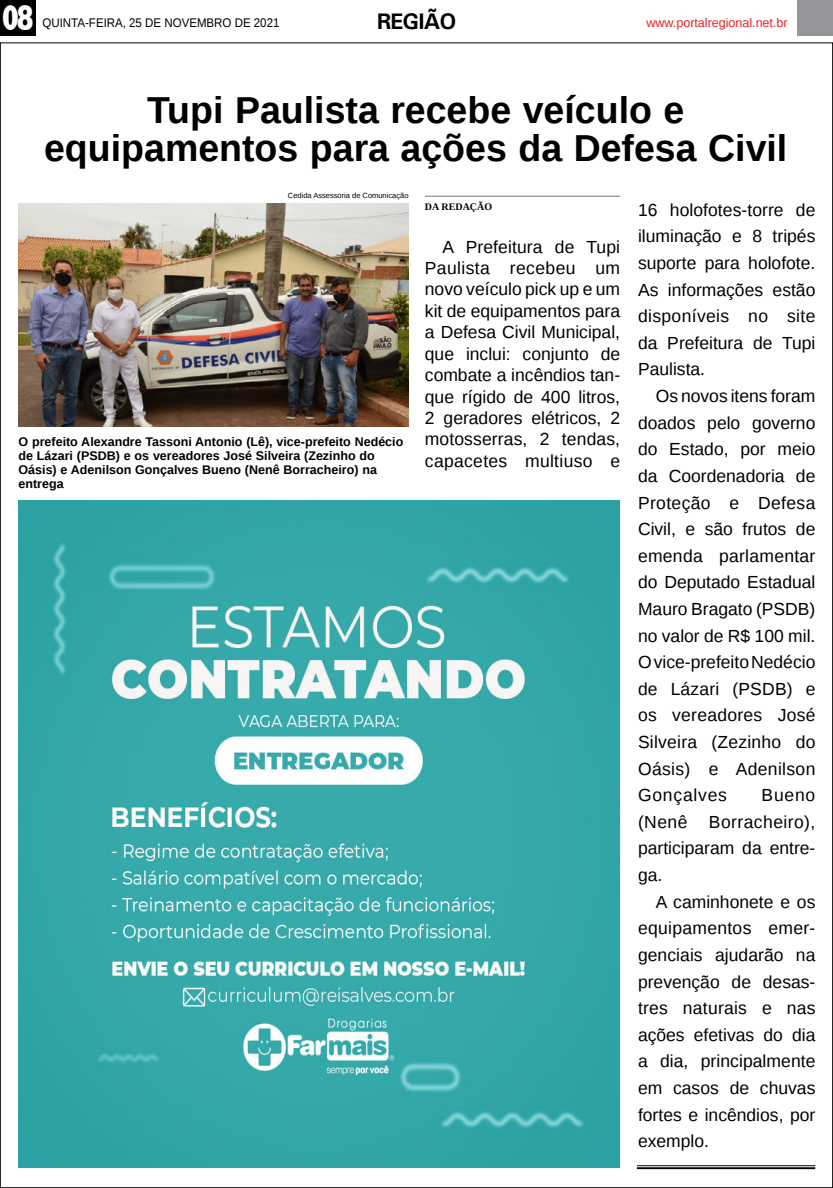
<style>
.page{position:relative;width:833px;height:1188px;background:#fff}
.page>*{position:absolute;margin:0;border:0;box-sizing:border-box;transform-origin:0 0}
.TÍTULO{font:700 37.5px "Liberation Sans";color:#000}
.t1{font:800 36.12px "Rockwell";color:#fff;scale:.7 1}
.TITULO_PG{font:700 22.5px "Univers";letter-spacing:-.04em;color:#000}
.MATÉRIA{font:17.5px/26.6px "Liberation Sans";letter-spacing:.005em;color:#000;text-align:justify}
.LEGENDA{font:700 12.5px/13.8px "Liberation Sans";color:#000}
.DATA_PG{font:12.5px "Liberation Sans";color:#000;scale:.92 1}
.DATA_PG-2{font:12.5px "Liberation Sans";color:#ed1d24}
.CRÉDITO_NOME{font:700 10px "Liberation Serif";color:#000}
.CRÉDITO_FOTO{font:7.5px "Liberation Sans";color:#000}
</style>
<div class="page">
<div style="left:0;top:0;width:36px;height:35px;background:#000"></div>
<div style="left:797px;top:0;width:36px;height:35px;background:#939598"></div>
<hr style="left:637px;top:1164px;width:178px;height:1px;background:#000">
<hr style="left:637px;top:1166px;width:178px;height:2px;background:#000">
<img style="left:19px;top:500px;width:600px;height:666px">
<img style="left:19px;top:203px;width:389px;height:223px">
<hr style="left:425px;top:195px;width:195px;height:2px;background:#939598">
<p class="t1" style="left:2px;top:-3px;width:48px">08</p>
<p class="DATA_PG" style="left:43px;top:15px;width:259px">QUINTA-FEIRA, 25 DE NOVEMBRO DE 2021</p>
<p class="TITULO_PG" style="left:377px;top:8px;width:81px">REGIÃO</p>
<p class="DATA_PG-2" style="left:646px;top:15px;width:143px">www.portalregional.net.br</p>
<p class="TÍTULO" style="left:147px;top:84px;width:538px">Tupi Paulista recebe veículo e</p>
<p class="TÍTULO" style="left:44px;top:122px;width:745px">equipamentos para ações da Defesa Civil</p>
<p class="CRÉDITO_NOME" style="left:425px;top:200px;width:69px">DA REDAÇÃO</p>
<p class="MATÉRIA" style="left:425px;top:236px;width:197px;line-height:21.4px;text-indent:18px">A Prefeitura de Tupi Paulista recebeu um novo veículo pick up e um kit de equipamentos para a Defesa Civil Municipal, que inclui: conjunto de combate a incêndios tan&shy;que rígido de 400 litros, 2 geradores elétricos, 2 motosserras, 2 tendas, capacetes multiuso e</p>
<p class="CRÉDITO_FOTO" style="left:288px;top:191px;width:122px">Cedida Assessoria de Comunicação</p>
<p class="MATÉRIA" style="left:638px;top:197px;width:179px">16 holofotes-torre de iluminação e 8 tripés suporte para holofote.<br>As informações estão disponíveis no site da Prefeitura de Tupi Paulista.</p>
<p class="MATÉRIA" style="left:638px;top:383px;width:179px;text-indent:18px">Os novos itens foram doados pelo governo do Estado, por meio da Coordenadoria de Proteção e Defesa Civil, e são frutos de emenda parlamentar do Deputado Estadual Mauro Bragato (PSDB) no valor de R$ 100 mil.<br>O vice-prefeito Nedécio de Lázari (PSDB) e os vereadores José Silveira (Zezinho do Oásis) e Adenilson Gonçalves</p>
<p class="LEGENDA" style="left:19px;top:434px;width:386px">O prefeito Alexandre Tassoni Antonio (Lê), vice-prefeito Nedécio de Lázari (PSDB) e os vereadores José Silveira (Zezinho do Oásis) e Adenilson Gonçalves Bueno (Nenê Borracheiro) na entrega</p>
<p class="MATÉRIA" style="left:638px;top:782px;width:179px;text-indent:124px">Bueno (Nenê Borracheiro), participaram da entre&shy;ga.</p>
<p class="MATÉRIA" style="left:638px;top:888px;width:179px;text-indent:18px">A caminhonete e os equipamentos emer&shy;genciais ajudarão na prevenção de desas&shy;tres naturais e nas ações efetivas do dia a dia, principalmente em casos de chuvas fortes e incêndios, por exemplo.</p>
</div>
